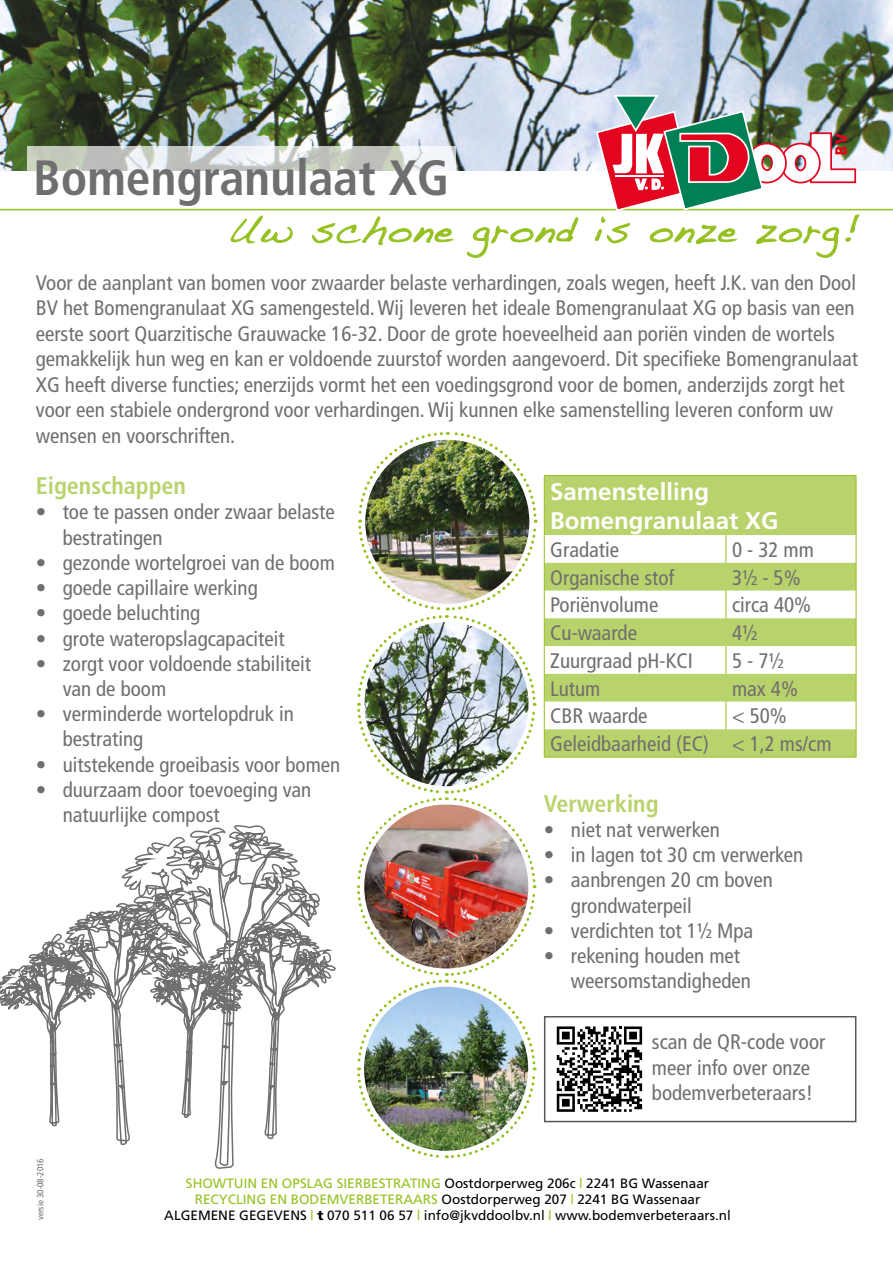
<style>
.page{position:relative;width:893px;height:1263px;background:#fff}
.page>*{position:absolute;margin:0;border:0;box-sizing:border-box;transform-origin:0 0}
.t1{font:700 condensed 49.5px "Frutiger";color:#706f6f}
.t2{font:37.5px "Handwriting Dakota";letter-spacing:.05em;color:#95c11f}
.t3{font:700 24px/28.8px "Frutiger";color:#fff}
.t4{font:700 condensed 24px "Frutiger";color:#b9d36c}
.t5{font:condensed 21px/25.2px "Frutiger";color:#706f6f}
.t6{font:13.5px/16.2px "Frutiger";color:#000;text-align:center}
.t7{font:condensed 9px "Frutiger";color:#706f6f}
.s1{color:#95c11f}
.s2{font-weight:900}
</style>
<div class="page">
<hr style="left:0;top:209px;width:893px;height:1px;background:#95c11f">
<svg style="left:230px;top:215px;width:63px;height:29px"></svg>
<svg style="left:312px;top:216px;width:142px;height:29px"></svg>
<svg style="left:467px;top:217px;width:112px;height:41px"></svg>
<img style="left:0;top:0;width:893px;height:170px">
<svg style="left:545px;top:476px;width:311px;height:281px;fill:#b9d36c"></svg>
<hr style="left:544px;top:475px;width:182px;height:1px;background:#95c11f">
<hr style="left:544px;top:476px;width:1px;height:59px;background:#95c11f">
<hr style="left:726px;top:475px;width:130px;height:1px;background:#95c11f">
<hr style="left:856px;top:476px;width:1px;height:59px;background:#95c11f">
<svg style="left:544px;top:535px;width:1px;height:222px"></svg>
<svg style="left:856px;top:535px;width:1px;height:222px"></svg>
<hr style="left:544px;top:757px;width:182px;height:1px;background:#95c11f">
<hr style="left:726px;top:757px;width:130px;height:1px;background:#95c11f">
<hr style="left:725px;top:535px;width:2px;height:28px;background:#b9d36c">
<hr style="left:725px;top:563px;width:2px;height:28px;background:#b9d36c">
<hr style="left:725px;top:591px;width:2px;height:27px;background:#b9d36c">
<hr style="left:725px;top:618px;width:2px;height:28px;background:#b9d36c">
<hr style="left:725px;top:646px;width:2px;height:28px;background:#b9d36c">
<hr style="left:725px;top:674px;width:2px;height:28px;background:#b9d36c">
<hr style="left:725px;top:702px;width:2px;height:27px;background:#b9d36c">
<hr style="left:725px;top:729px;width:2px;height:28px;background:#b9d36c">
<svg style="left:27px;top:147px;width:428px;height:24px"></svg>
<svg style="left:595px;top:93px;width:265px;height:165px"></svg>
<div style="left:544px;top:1016px;width:312px;height:106px;border:2px solid #575756"></div>
<svg style="left:557px;top:1026px;width:85px;height:86px"></svg>
<svg style="left:0;top:919px;width:80px;height:208px"></svg>
<svg style="left:80px;top:825px;width:256px;height:344px"></svg>
<img style="left:357px;top:431px;width:181px;height:728px">
<h1 class="t1" style="left:33px;top:148px;width:417px">Bomengranulaat XG</h1>
<h2 class="t2" style="left:228px;top:207px;width:632px">Uw schone grond is onze zorg!</h2>
<p class="t5" style="left:36px;top:270px;width:824px">Voor de aanplant van bomen voor zwaarder belaste verhardingen, zoals wegen, heeft J.K. van den Dool BV het Bomengranulaat XG samengesteld. Wij leveren het ideale Bomengranulaat XG op basis van een eerste soort Quarzitische Grauwacke 16-32. Door de grote hoeveelheid aan poriën vinden de wortels gemakkelijk hun weg en kan er voldoende zuurstof worden aangevoerd. Dit specifieke Bomengranulaat XG heeft diverse functies; enerzijds vormt het een voedingsgrond voor de bomen, anderzijds zorgt het voor een stabiele ondergrond voor verhardingen. Wij kunnen elke samenstelling leveren conform uw wensen en voorschriften.</p>
<p class="t4" style="left:36px;top:472px;width:152px">Eigenschappen</p>
<p class="t5" style="left:63px;top:500px;width:274px;text-indent:-27px">• toe te passen onder zwaar belaste bestratingen</p>
<p class="t5" style="left:36px;top:550px;width:301px">• gezonde wortelgroei van de boom</p>
<p class="t5" style="left:36px;top:575px;width:224px">• goede capillaire werking</p>
<p class="t5" style="left:36px;top:600px;width:166px">• goede beluchting</p>
<p class="t5" style="left:36px;top:626px;width:250px">• grote wateropslagcapaciteit</p>
<p class="t5" style="left:63px;top:651px;width:250px;text-indent:-27px">• zorgt voor voldoende stabiliteit van de boom</p>
<p class="t5" style="left:63px;top:701px;width:233px;text-indent:-27px">• verminderde wortelopdruk in bestrating</p>
<p class="t5" style="left:36px;top:752px;width:306px">• uitstekende groeibasis voor bomen</p>
<p class="t5" style="left:63px;top:777px;width:250px;text-indent:-27px">• duurzaam door toevoeging van natuurlijke compost</p>
<p class="t3" style="left:550px;top:477px;width:230px">Samenstelling<br>Bomengranulaat XG</p>
<p class="t5" style="left:550px;top:537px;width:70px">Gradatie</p>
<p class="t5" style="left:732px;top:537px;width:83px">0 - 32 mm</p>
<p class="t5" style="left:550px;top:565px;width:126px">Organische stof</p>
<p class="t5" style="left:732px;top:565px;width:70px">3½ - 5%</p>
<p class="t5" style="left:550px;top:593px;width:110px">Poriënvolume</p>
<p class="t5" style="left:732px;top:593px;width:81px">circa 40%</p>
<p class="t5" style="left:550px;top:620px;width:88px">Cu-waarde</p>
<p class="t5" style="left:732px;top:620px;width:27px">4½</p>
<p class="t5" style="left:550px;top:648px;width:144px">Zuurgraad pH-KCI</p>
<p class="t5" style="left:732px;top:648px;width:53px">5 - 7½</p>
<p class="t5" style="left:550px;top:676px;width:52px">Lutum</p>
<p class="t5" style="left:732px;top:676px;width:68px">max 4%</p>
<p class="t5" style="left:550px;top:703px;width:99px">CBR waarde</p>
<p class="t5" style="left:550px;top:702px;width:283px;line-height:27.8px;text-indent:182px">&lt; 50%<br>Geleidbaarheid (EC) &lt; 1,2 ms/cm</p>
<p class="t4" style="left:544px;top:789px;width:116px">Verwerking</p>
<p class="t5" style="left:544px;top:817px;width:177px">• niet nat verwerken</p>
<p class="t5" style="left:544px;top:842px;width:261px">• in lagen tot 30 cm verwerken</p>
<p class="t5" style="left:571px;top:868px;width:204px;text-indent:-27px">• aanbrengen 20 cm boven grondwaterpeil</p>
<p class="t5" style="left:544px;top:918px;width:211px">• verdichten tot 1½ Mpa</p>
<p class="t5" style="left:571px;top:943px;width:181px;text-indent:-27px">• rekening houden met weersomstandigheden</p>
<p class="t5" style="left:652px;top:1030px;width:175px">scan de QR-code voor meer info over onze bodemverbeteraars!</p>
<p class="t7" style="left:35px;top:1220px;width:63px;rotate:-90deg">versie 30-08-2016</p>
<p class="t6" style="left:164px;top:1175px;width:568px"><span class="s1">SHOWTUIN EN OPSLAG SIERBESTRATING</span> Oostdorperweg 206c <span class="s1">|</span> 2241 BG Wassenaar<br><span class="s1">RECYCLING EN BODEMVERBETERAARS</span> Oostdorperweg 207 <span class="s1">|</span> 2241 BG Wassenaar<br>ALGEMENE GEGEVENS <span class="s1">|</span> <span class="s2">t</span> 070 511 06 57 <span class="s1">|</span> info@jkvddoolbv.nl <span class="s1">|</span> www.bodemverbeteraars.nl</p>
</div>
